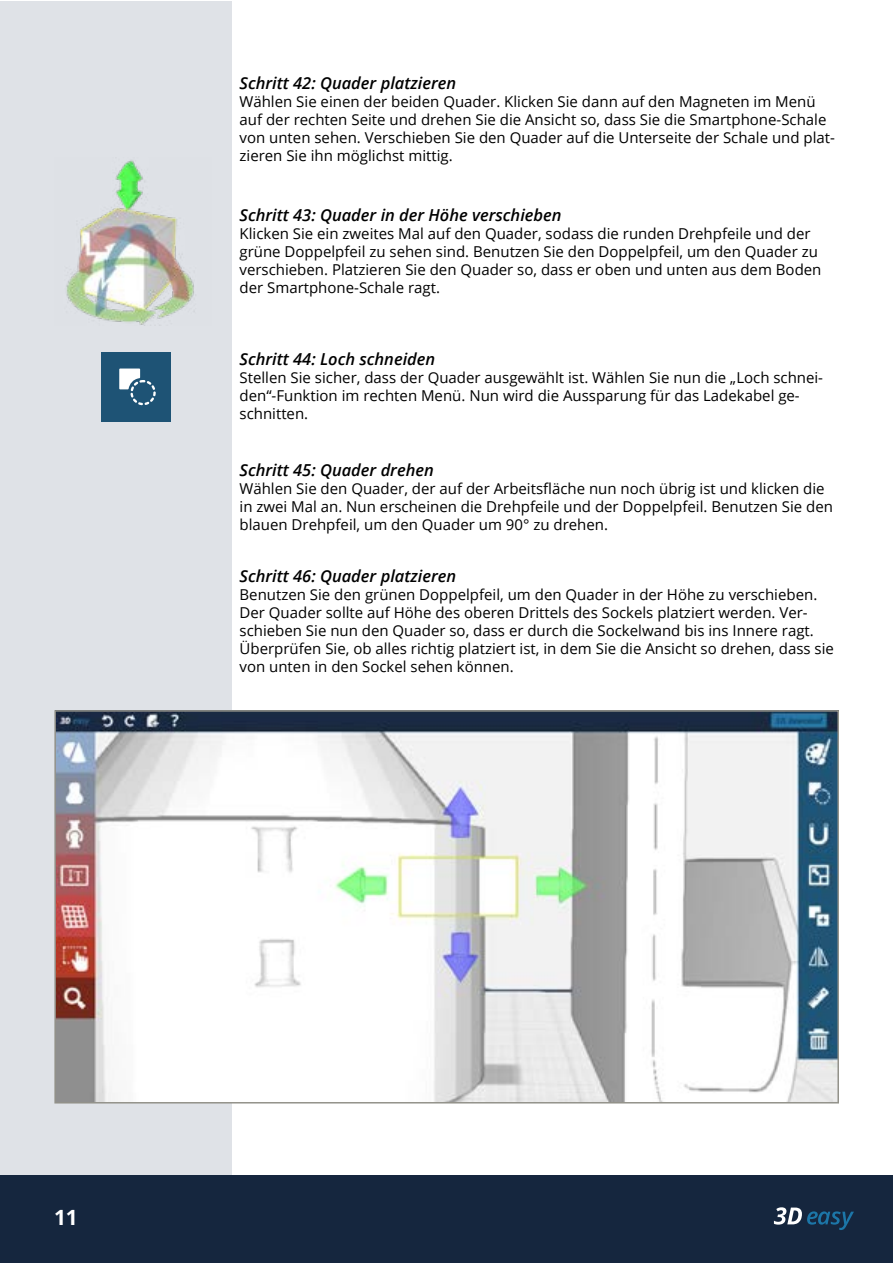
<style>
.page{position:relative;width:893px;height:1263px;background:#fff}
.page>*{position:absolute;margin:0;border:0;box-sizing:border-box;transform-origin:0 0}
.t1{font:700 21px "Open Sans";color:#fff}
.t2{font:italic 600 16.5px "Open Sans";color:#000}
.t3{font:15px/18px "Open Sans";color:#000}
</style>
<div class="page">
<div style="left:0;top:1175px;width:893px;height:87px;background:#15263e"></div>
<svg style="left:774px;top:1207px;width:80px;height:23px"></svg>
<div style="left:0;top:1px;width:232px;height:1174px;background:#dfe2e7"></div>
<img style="left:66px;top:160px;width:129px;height:165px">
<img style="left:57px;top:713px;width:779px;height:387px">
<div style="left:54px;top:710px;width:785px;height:393px;border:2px solid #93928a"></div>
<div style="left:102px;top:352px;width:69px;height:69px;background:#1e5375"></div>
<svg style="left:119px;top:368px;width:37px;height:37px"></svg>
<p class="t2" style="left:240px;top:72px;width:218px">Schritt 42: Quader platzieren</p>
<p class="t3" style="left:240px;top:92px;width:597px">Wählen Sie einen der beiden Quader. Klicken Sie dann auf den Magneten im Menü auf der rechten Seite und drehen Sie die Ansicht so, dass Sie die Smartphone-Schale von unten sehen. Verschieben Sie den Quader auf die Unterseite der Schale und plat&shy;zieren Sie ihn möglichst mittig.</p>
<p class="t2" style="left:240px;top:204px;width:324px">Schritt 43: Quader in der Höhe verschieben</p>
<p class="t3" style="left:240px;top:224px;width:583px">Klicken Sie ein zweites Mal auf den Quader, sodass die runden Drehpfeile und der grüne Doppelpfeil zu sehen sind. Benutzen Sie den Doppelpfeil, um den Quader zu verschieben. Platzieren Sie den Quader so, dass er oben und unten aus dem Boden der Smartphone-Schale ragt.</p>
<p class="t2" style="left:240px;top:347px;width:197px">Schritt 44: Loch schneiden</p>
<p class="t3" style="left:240px;top:368px;width:585px">Stellen Sie sicher, dass der Quader ausgewählt ist. Wählen Sie nun die „Loch schnei&shy;den“-Funktion im rechten Menü. Nun wird die Aussparung für das Ladekabel ge&shy;schnitten.</p>
<p class="t2" style="left:240px;top:459px;width:196px">Schritt 45: Quader drehen</p>
<p class="t3" style="left:240px;top:479px;width:595px">Wählen Sie den Quader, der auf der Arbeitsfläche nun noch übrig ist und klicken die in zwei Mal an. Nun erscheinen die Drehpfeile und der Doppelpfeil. Benutzen Sie den blauen Drehpfeil, um den Quader um 90° zu drehen.</p>
<p class="t2" style="left:240px;top:565px;width:218px">Schritt 46: Quader platzieren</p>
<p class="t3" style="left:240px;top:586px;width:596px">Benutzen Sie den grünen Doppelpfeil, um den Quader in der Höhe zu verschieben.<br>Der Quader sollte auf Höhe des oberen Drittels des Sockels platziert werden. Ver&shy;schieben Sie nun den Quader so, dass er durch die Sockelwand bis ins Innere ragt.<br>Überprüfen Sie, ob alles richtig platziert ist, in dem Sie die Ansicht so drehen, dass sie von unten in den Sockel sehen können.</p>
<h1 class="t1" style="left:54px;top:1202px;width:25px">11</h1>
</div>
